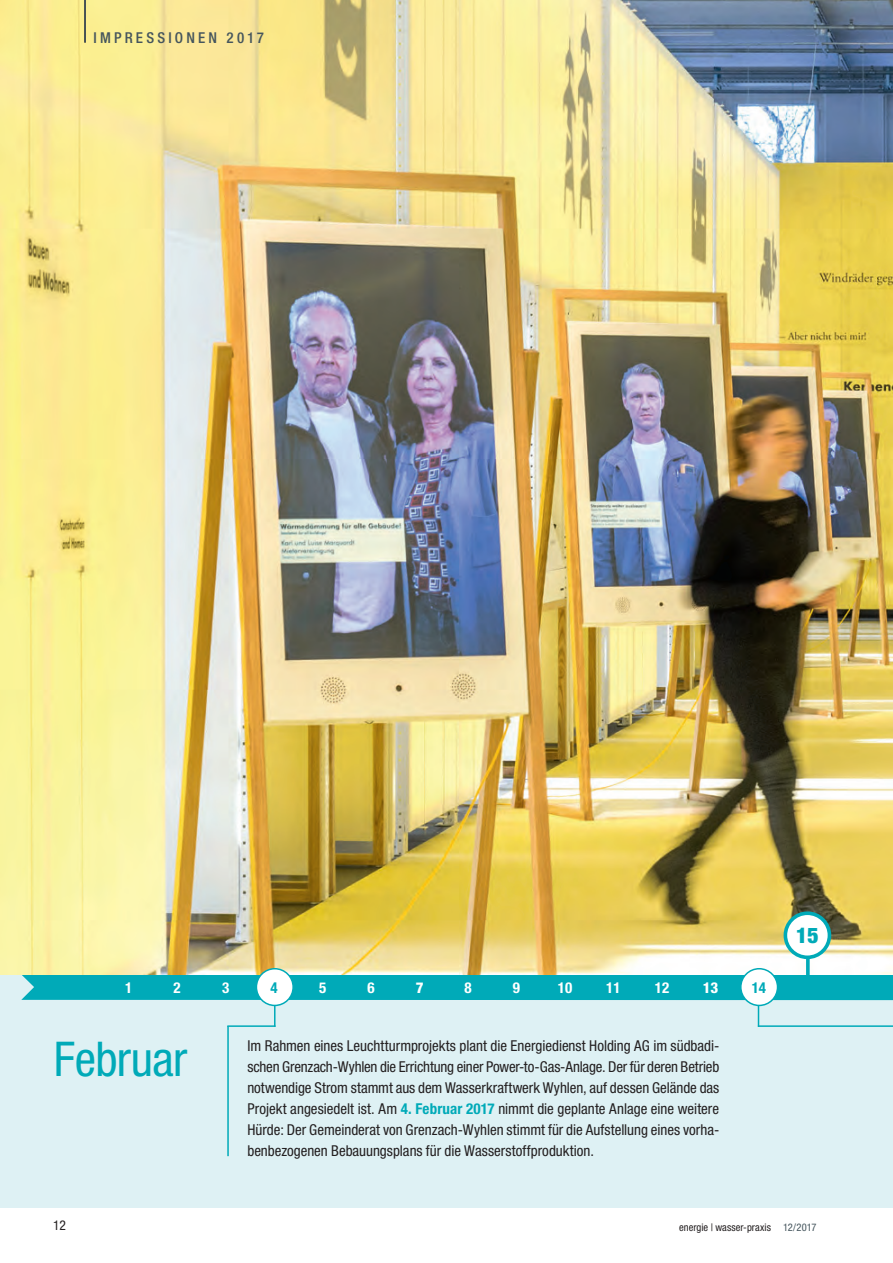
<style>
.page{position:relative;width:893px;height:1263px;background:#fff}
.page>*{position:absolute;margin:0;border:0;box-sizing:border-box;transform-origin:0 0}
.t1{font:condensed 48px "Helvetica Neue LT Std";letter-spacing:-.01em;color:#00aab8}
.t2{font:900 condensed 21.6px "Helvetica Neue LT Std";color:#00aab8}
.t3{font:condensed 15px/21px "Helvetica Neue LT Std";color:#231f20;text-align:justify}
.t4{font:500 condensed 15px "Helvetica Neue LT Std";letter-spacing:.21em;color:#45555d}
.t5{font:700 condensed 15px "Helvetica Neue LT Std";color:#fff}
.t6{font:700 condensed 15px "Helvetica Neue LT Std";color:#00aab8}
.t7{font:800 condensed 15px "Helvetica Neue LT Std";color:#fff}
.t8{font:condensed 13.5px "Helvetica Neue LT Std";color:#231f20}
.t9{font:condensed 10.5px "Helvetica Neue LT Std";letter-spacing:.005em;color:#231f20}
.s1{font-weight:700;color:#00aab8}
.s2{color:#45555d}
</style>
<div class="page">
<div style="left:0;top:974px;width:893px;height:234px;background:#def1f4"></div>
<div style="left:21px;top:974px;width:872px;height:26px;background:#00aab8"></div>
<img style="left:0;top:0;width:893px;height:974px">
<hr style="left:84px;top:0;width:2px;height:43px;background:#45555d">
<hr style="left:274px;top:996px;width:2px;height:31px;background:#00aab8">
<hr style="left:227px;top:1025px;width:49px;height:2px;background:#00aab8">
<hr style="left:227px;top:1026px;width:2px;height:130px;background:#00aab8">
<div style="left:785px;top:913px;width:44px;height:44px;background:#fff;border-radius:50%"></div>
<div style="left:784px;top:911px;width:47px;height:48px;border:4px solid #00aab8;border-radius:50%"></div>
<svg style="left:806px;top:957px;width:4px;height:25px"></svg>
<hr style="left:758px;top:996px;width:1px;height:31px;background:#00aab8">
<hr style="left:758px;top:1025px;width:135px;height:2px;background:#00aab8">
<div style="left:741px;top:969px;width:36px;height:36px;background:#fff;border-radius:50%"></div>
<div style="left:740px;top:968px;width:38px;height:38px;border:2px solid #00aab8;border-radius:50%"></div>
<div style="left:256px;top:969px;width:37px;height:36px;background:#fff;border-radius:50%"></div>
<div style="left:256px;top:968px;width:38px;height:38px;border:2px solid #00aab8;border-radius:50%"></div>
<p class="t4" style="left:94px;top:28px;width:172px">IMPRESSIONEN 2017</p>
<p class="t5" style="left:125px;top:978px;width:9px">1</p>
<p class="t5" style="left:174px;top:978px;width:9px">2</p>
<p class="t5" style="left:222px;top:978px;width:9px">3</p>
<p class="t6" style="left:271px;top:978px;width:9px">4</p>
<p class="t5" style="left:319px;top:978px;width:9px">5</p>
<p class="t5" style="left:368px;top:978px;width:9px">6</p>
<p class="t7" style="left:416px;top:978px;width:9px">7</p>
<p class="t5" style="left:464px;top:978px;width:9px">8</p>
<p class="t5" style="left:513px;top:978px;width:9px">9</p>
<p class="t5" style="left:558px;top:978px;width:16px">10</p>
<p class="t5" style="left:606px;top:978px;width:16px">11</p>
<p class="t5" style="left:655px;top:978px;width:16px">12</p>
<p class="t7" style="left:703px;top:978px;width:17px">13</p>
<p class="t6" style="left:752px;top:978px;width:16px">14</p>
<h1 class="t1" style="left:54px;top:1031px;width:135px">Februar</h1>
<p class="t3" style="left:247px;top:1035px;width:474px">Im Rahmen eines Leuchtturmprojekts plant die Energiedienst Holding AG im südbadi&shy;schen Grenzach-Wyhlen die Errichtung einer Power-to-Gas-Anlage. Der für deren Betrieb notwendige Strom stammt aus dem Wasserkraftwerk Wyhlen, auf dessen Gelände das Projekt angesiedelt ist. Am <span class="s1">4. Februar 2017</span> nimmt die geplante Anlage eine weitere Hürde: Der Gemeinderat von Grenzach-Wyhlen stimmt für die Aufstellung eines vorha&shy;benbezogenen Bebauungsplans für die Wasserstoffproduktion.</p>
<p class="t2" style="left:796px;top:922px;width:24px">15</p>
<p class="t8" style="left:53px;top:1218px;width:14px">12</p>
<p class="t9" style="left:679px;top:1221px;width:139px">energie | wasser-praxis <span class="s2">12/2017</span></p>
</div>
